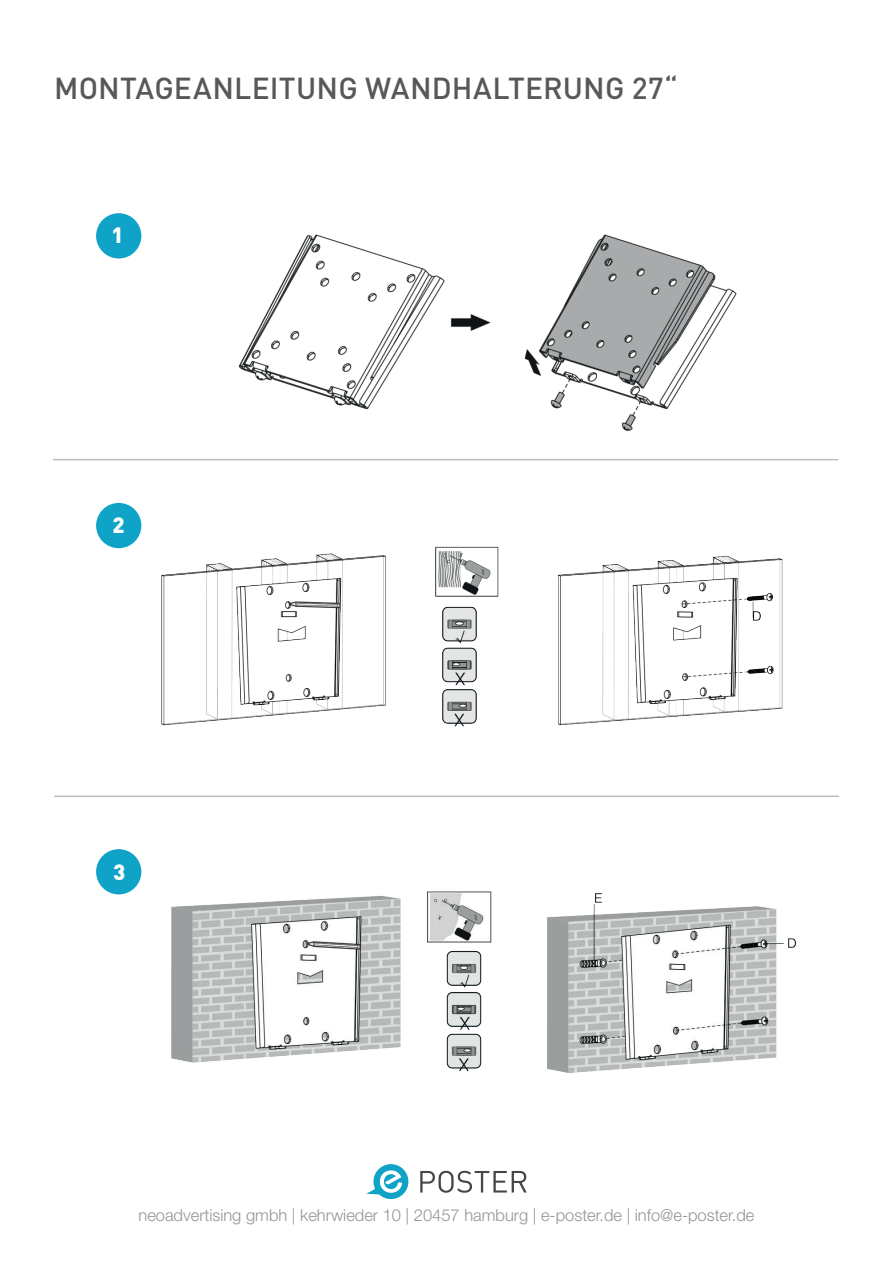
<style>
.page{position:relative;width:893px;height:1263px;background:#fff}
.page>*{position:absolute;margin:0;border:0;box-sizing:border-box;transform-origin:0 0}
.Header_1{font:500 30px "DIN Pro";letter-spacing:.005em;color:#57585a}
.t1{font:900 21.9px "DIN Pro";color:#fff}
.t2{font:300 16.5px "Helvetica Neue LT Std";color:#939598}
</style>
<div class="page">
<svg style="left:366px;top:1164px;width:42px;height:35px"></svg>
<svg style="left:420px;top:1171px;width:107px;height:22px"></svg>
<img style="left:238px;top:234px;width:499px;height:197px">
<img style="left:161px;top:546px;width:622px;height:181px">
<img style="left:171px;top:891px;width:625px;height:182px">
<div style="left:96px;top:213px;width:45px;height:45px;background:#0ea3c7;border-radius:50%"></div>
<div style="left:96px;top:503px;width:45px;height:45px;background:#0ea3c7;border-radius:50%"></div>
<div style="left:96px;top:849px;width:45px;height:45px;background:#0ea3c7;border-radius:50%"></div>
<hr style="left:53px;top:459px;width:785px;height:1px;background:#231f20">
<hr style="left:54px;top:795px;width:785px;height:2px;background:#231f20">
<p class="Header_1" style="left:54px;top:68px;width:625px">MONTAGEANLEITUNG WANDHALTERUNG 27“</p>
<p class="t1" style="left:112px;top:220px;width:14px">1</p>
<p class="t1" style="left:112px;top:511px;width:14px">2</p>
<p class="t1" style="left:113px;top:857px;width:14px">3</p>
<p class="t2" style="left:138px;top:1204px;width:617px">neoadvertising gmbh | kehrwieder 10 | 20457 hamburg | e-poster.de | info@e-poster.de</p>
</div>
